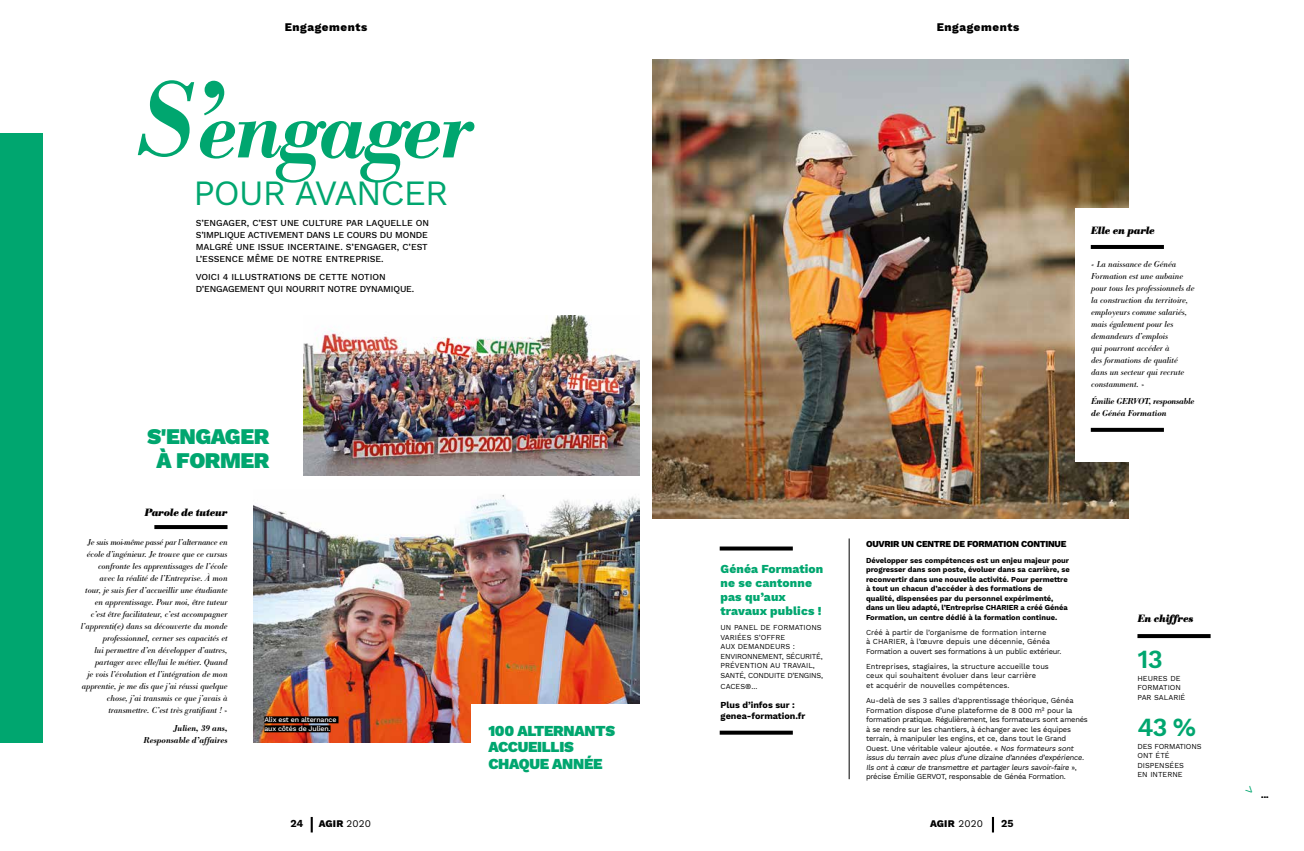
<style>
.page{position:relative;width:1304px;height:851px;background:#fff}
.page>*{position:absolute;margin:0;border:0;box-sizing:border-box;transform-origin:0 0}
.t1{font:italic 600 89.6px "Bodoni Ant T";letter-spacing:-.03em;color:#00a66f}
.t2{font:34.9px "Work Sans";letter-spacing:-.03em;color:#00a66f}
.t3{font:600 25.7px "Work Sans";color:#00a66f}
.t4{font:900 22px/24px "Work Sans";letter-spacing:-.02em;color:#00a66f;text-align:center}
.t5{font:900 15px/16.5px "Work Sans";letter-spacing:-.02em;color:#00a66f}
.t6{font:800 12px/14px "Work Sans";letter-spacing:.01em;color:#00a66f}
.t7{font:800 11.5px "Work Sans";letter-spacing:.05em;color:#000}
.t8{font:italic 700 11px "Bodoni Ant T";letter-spacing:-.02em;color:#000}
.t9{font:700 10.5px "Work Sans";color:#000}
.t10{font:800 10px "Work Sans";letter-spacing:.02em;color:#000}
.t11{font:italic 9px/12px "Bodoni Ant T";color:#000}
.t12{font:500 9px/12px "Work Sans";color:#000}
.t13{font:500 9px/12px "Work Sans";letter-spacing:-.02em;color:#000}
.t14{font:italic 600 9px/12px "Bodoni Ant T";letter-spacing:-.02em;color:#000}
.t15{font:italic 600 9px/12px "Bodoni Ant T";color:#000;text-align:right}
.t16{font:800 9px "Work Sans";letter-spacing:-.03em;color:#000}
.t17{font:700 9px/11px "Work Sans";color:#000}
.t18{font:900 8px "Work Sans";color:#000}
.t19{font:7.5px/9.5px "Work Sans";letter-spacing:-.015em;color:#000}
.t20{font:700 7.5px/9.5px "Work Sans";color:#000}
.t21{font:500 7px/9px "Work Sans";letter-spacing:-.02em;color:#fff}
.s1{font-size:109.4px}
.s2{font-weight:400}
</style>
<div class="page">
<svg style="left:311px;top:816px;width:2px;height:16px"></svg>
<svg style="left:992px;top:816px;width:2px;height:16px"></svg>
<div style="left:0;top:133px;width:43px;height:609px;background:#00a66f"></div>
<img style="left:652px;top:60px;width:476px;height:458px">
<img style="left:253px;top:494px;width:386px;height:248px">
<div style="left:1074px;top:208px;width:178px;height:254px;background:#fff"></div>
<svg style="left:1137px;top:634px;width:74px;height:4px"></svg>
<hr style="left:849px;top:538px;width:1px;height:241px;background:#000">
<hr style="left:1091px;top:245px;width:73px;height:4px;background:#000">
<svg style="left:1091px;top:428px;width:73px;height:4px"></svg>
<svg style="left:720px;top:546px;width:73px;height:4px"></svg>
<svg style="left:720px;top:730px;width:73px;height:4px"></svg>
<img style="left:303px;top:316px;width:336px;height:159px">
<svg style="left:154px;top:525px;width:74px;height:4px"></svg>
<div style="left:471px;top:704px;width:176px;height:73px;background:#fff"></div>
<div style="left:264px;top:716px;width:74px;height:7px;background:#000"></div>
<div style="left:264px;top:725px;width:67px;height:7px;background:#000"></div>
<h3 class="t7" style="left:285px;top:20px;width:84px">Engagements</h3>
<h3 class="t7" style="left:937px;top:20px;width:84px">Engagements</h3>
<h1 class="t1" style="left:138px;top:79px;width:337px"><span class="s1">S’</span>engager</h1>
<p class="t12" style="left:196px;top:217px;width:235px">S’ENGAGER, C’EST UNE CULTURE PAR LAQUELLE ON S’IMPLIQUE ACTIVEMENT DANS LE COURS DU MONDE MALGRÉ UNE ISSUE INCERTAINE. S’ENGAGER, C’EST L’ESSENCE MÊME DE NOTRE ENTREPRISE.</p>
<p class="t13" style="left:196px;top:271px;width:220px">VOICI 4 ILLUSTRATIONS DE CETTE NOTION<br>D’ENGAGEMENT QUI NOURRIT NOTRE DYNAMIQUE.</p>
<h2 class="t2" style="left:194px;top:173px;width:256px">POUR AVANCER</h2>
<h3 class="t4" style="left:147px;top:425px;width:124px">S'ENGAGER<br>À FORMER</h3>
<h3 class="t8" style="left:1091px;top:224px;width:66px">Elle en parle</h3>
<p class="t11" style="left:1091px;top:258px;width:105px">« La naissance de Généa<br>Formation est une aubaine pour tous les professionnels de la construction du territoire, employeurs comme salariés, mais également pour les demandeurs d’emplois<br>qui pourront accéder à<br>des formations de qualité dans un secteur qui recrute constamment. »</p>
<p class="t14" style="left:1091px;top:396px;width:105px">Émilie GERVOT, responsable de Généa Formation</p>
<h3 class="t8" style="left:144px;top:506px;width:85px">Parole de tuteur</h3>
<p class="t11" style="left:81px;top:536px;width:148px;text-align:right">Je suis moi-même passé par l’alternance en école d’ingénieur. Je trouve que ce cursus confronte les apprentissages de l’école avec la réalité de l’Entreprise. À mon<br>tour, je suis fier d’accueillir une étudiante en apprentissage. Pour moi, être tuteur c’est être facilitateur, c’est accompagner l’apprenti(e) dans sa découverte du monde professionnel, cerner ses capacités et<br>lui permettre d’en développer d’autres, partager avec elle/lui le métier. Quand<br>je vois l’évolution et l’intégration de mon apprentie, je me dis que j’ai réussi quelque chose, j’ai transmis ce que j’avais à transmettre. C’est très gratifiant ! »</p>
<p class="t15" style="left:144px;top:722px;width:85px">Julien, 39 ans,<br>Responsable d’affaires</p>
<p class="t21" style="left:264px;top:715px;width:74px">Alix est en alternance aux côtés de Julien.</p>
<h3 class="t5" style="left:488px;top:723px;width:128px">100 ALTERNANTS<br>ACCUEILLIS<br>CHAQUE ANNÉE</h3>
<h3 class="t6" style="left:721px;top:562px;width:104px">Généa Formation ne se cantonne pas qu’aux travaux publics !</h3>
<p class="t19" style="left:721px;top:623px;width:104px">UN PANEL DE FORMATIONS<br>VARIÉES S’OFFRE<br>AUX DEMANDEURS :<br>ENVIRONNEMENT, SÉCURITÉ,<br>PRÉVENTION AU TRAVAIL,<br>SANTÉ, CONDUITE D’ENGINS,</p>
<p class="t19" style="left:721px;top:681px;width:38px">CACES®...</p>
<p class="t17" style="left:721px;top:700px;width:86px">Plus d’infos sur : genea-formation.fr</p>
<p class="t16" style="left:866px;top:539px;width:202px">OUVRIR UN CENTRE DE FORMATION CONTINUE</p>
<p class="t20" style="left:866px;top:555px;width:205px">Développer ses compétences est un enjeu majeur pour progresser dans son poste, évoluer dans sa carrière, se reconvertir dans une nouvelle activité. Pour permettre à tout un chacun d’accéder à des formations de qualité, dispensées par du personnel expérimenté, dans un lieu adapté, l’Entreprise CHARIER a créé Généa Formation, un centre dédié à la formation continue.</p>
<p class="t19" style="left:866px;top:627px;width:197px">Créé à partir de l’organisme de formation interne<br>à CHARIER, à l’œuvre depuis une décennie, Généa<br>Formation a ouvert ses formations à un public extérieur.</p>
<p class="t19" style="left:866px;top:662px;width:184px">Entreprises, stagiaires, la structure accueille tous ceux qui souhaitent évoluer dans leur carrière<br>et acquérir de nouvelles compétences.</p>
<p class="t19" style="left:866px;top:696px;width:223px">Au-delà de ses 3 salles d’apprentissage théorique, Généa Formation dispose d’une plateforme de 8 000 m² pour la formation pratique. Régulièrement, les formateurs sont amenés à se rendre sur les chantiers, à échanger avec les équipes terrain, à manipuler les engins, et ce, dans tout le Grand Ouest. Une véritable valeur ajoutée. « Nos formateurs sont issus du terrain avec plus d’une dizaine d’années d’expérience.<br>Ils ont à cœur de transmettre et partager leurs savoir-faire » , précise Émilie GERVOT, responsable de Généa Formation.</p>
<h3 class="t9" style="left:290px;top:817px;width:14px">24</h3>
<h3 class="t10" style="left:319px;top:817px;width:54px">AGIR <span class="s2">2020</span></h3>
<h3 class="t10" style="left:930px;top:817px;width:54px">AGIR <span class="s2">2020</span></h3>
<h3 class="t9" style="left:1001px;top:817px;width:14px">25</h3>
<h3 class="t8" style="left:1137px;top:612px;width:57px">En chiffres</h3>
<h3 class="t3" style="left:1137px;top:644px;width:27px">13</h3>
<p class="t19" style="left:1137px;top:673px;width:49px">HEURES DE<br>FORMATION<br>PAR SALARIÉ</p>
<h3 class="t3" style="left:1137px;top:712px;width:60px">43 %</h3>
<p class="t19" style="left:1137px;top:741px;width:66px">DES FORMATIONS<br>ONT ÉTÉ<br>DISPENSÉES<br>EN INTERNE</p>
<p class="t18" style="left:1261px;top:790px;width:9px">...</p>
</div>
